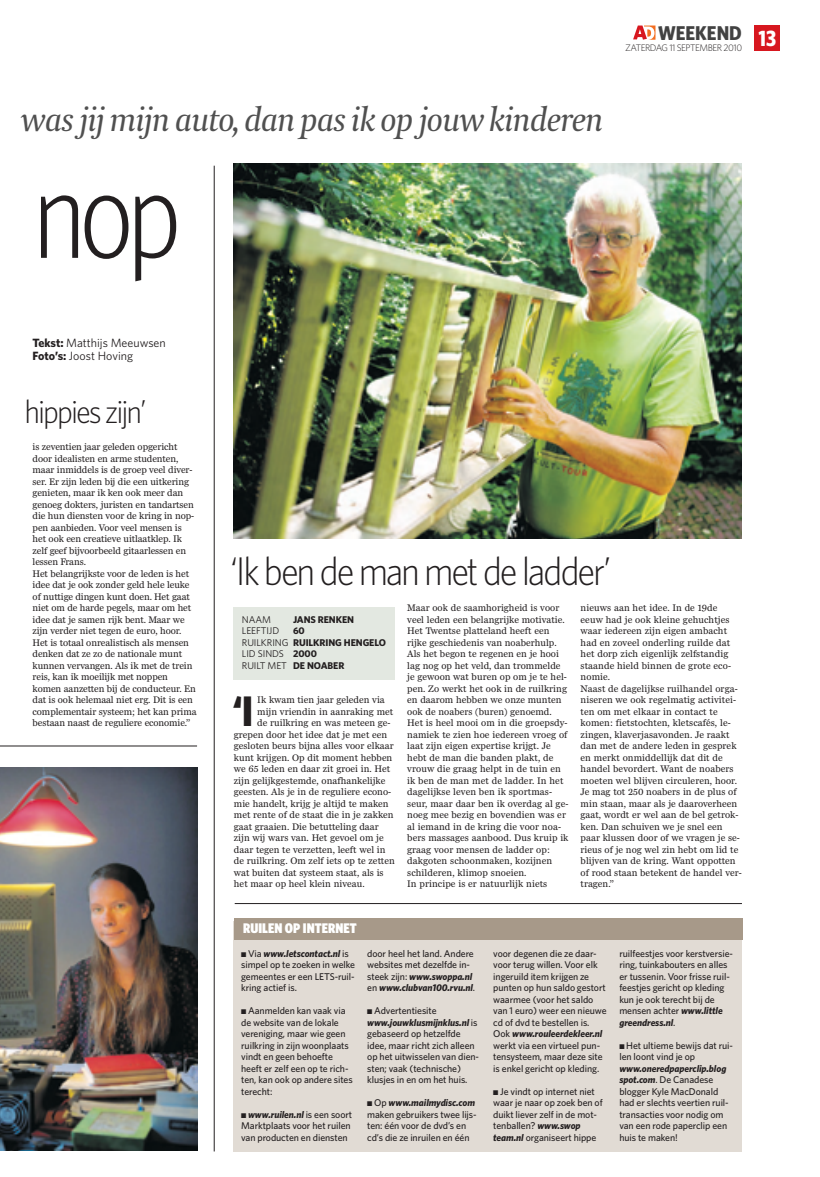
<style>
.page{position:relative;width:820px;height:1177px;background:#fff}
.page>*{position:absolute;margin:0;border:0;box-sizing:border-box;transform-origin:0 0}
.t1{font:300 130px "Whitney Condensed";color:#231f20}
.t2{font:700 42.8px "Whitney Condensed";color:#231f20}
.t3{font:300 40px "Whitney Narrow";letter-spacing:-.04em;color:#231f20}
.t4{font:italic 33.5px "Coranto";letter-spacing:-.035em;color:#505050}
.t5{font:300 33px "Whitney Narrow";letter-spacing:-.045em;color:#231f20}
.t6{font:700 20px "Whitney Narrow";color:#424242}
.t7{font:900 14px "Whitney Condensed";color:#fff}
.t8{font:12px/13px "Whitney";color:#231f20}
.t9{font:9.8px/11.5px "Miller Daily Two";letter-spacing:.005em;color:#231f20}
.t10{font:500 9.8px/11.5px "Whitney";letter-spacing:-.01em;color:#231f20}
.t11{font:700 9.8px/11.5px "Whitney";letter-spacing:-.01em;color:#231f20}
.t12{font:9.8px "Whitney";letter-spacing:-.01em;color:#231f20}
.t13{font:300 9.5px "Whitney";letter-spacing:-.05em;color:#231f20}
.s1{font-weight:700}
.s2{font-family:"Whitney Condensed";font-size:22px;color:#fff}
.s3{font-weight:400}
.s4{font-weight:700;font-style:italic}
</style>
<div class="page">
<div style="left:234px;top:921px;width:507px;height:230px;background:#e1dbd4"></div>
<div style="left:234px;top:918px;width:508px;height:21px;background:#a79989"></div>
<div style="left:233px;top:607px;width:161px;height:72px;background:#e3e8e1"></div>
<svg style="left:633px;top:26px;width:22px;height:14px"></svg>
<div style="left:754px;top:26px;width:26px;height:25px;background:#d7171f"></div>
<img style="left:0;top:767px;width:197px;height:383px">
<img style="left:234px;top:163px;width:507px;height:376px">
<hr style="left:214px;top:166px;width:1px;height:985px;background:#231f20">
<hr style="left:0;top:745px;width:197px;height:1px;background:#231f20">
<hr style="left:235px;top:903px;width:506px;height:1px;background:#231f20">
<h3 class="t4" style="left:21px;top:99px;width:584px">was jij mijn auto, dan pas ik op jouw kinderen</h3>
<h1 class="t1" style="left:34px;top:141px;width:148px">nop</h1>
<p class="t8" style="left:33px;top:336px;width:135px"><span class="s1">Tekst:</span> Matthijs Meeuwsen<br><span class="s1">Foto’s:</span> Joost Hoving</p>
<h3 class="t5" style="left:25px;top:393px;width:123px">hippies zijn’</h3>
<h3 class="t6" style="left:657px;top:21px;width:119px">WEEKEND <span class="s2">13</span></h3>
<p class="t13" style="left:625px;top:42px;width:118px">ZATERDAG 11 SEPTEMBER 2010</p>
<p class="t9" style="left:33px;top:441px;width:165px">is zeventien jaar geleden opgericht door idealisten en arme studenten, maar inmiddels is de groep veel diver&shy;ser. Er zijn leden bij die een uitkering genieten, maar ik ken ook meer dan genoeg dokters, juristen en tandartsen die hun diensten voor de kring in nop&shy;pen aanbieden. Voor veel mensen is het ook een creatieve uitlaatklep. Ik zelf geef bijvoorbeeld gitaarlessen en lessen Frans.<br>Het belangrijkste voor de leden is het idee dat je ook zonder geld hele leuke of nuttige dingen kunt doen. Het gaat niet om de harde pegels, maar om het idee dat je samen rijk bent. Maar we zijn verder niet tegen de euro, hoor.<br>Het is totaal onrealistisch als mensen denken dat ze zo de nationale munt kunnen vervangen. Als ik met de trein reis, kan ik moeilijk met noppen komen aanzetten bij de conducteur. En dat is ook helemaal niet erg. Dit is een complementair systeem; het kan prima bestaan naast de reguliere economie.’’</p>
<h3 class="t3" style="left:230px;top:549px;width:382px">‘Ik ben de man met de ladder’</h3>
<p class="t12" style="left:242px;top:613px;width:31px">NAAM</p>
<p class="t11" style="left:293px;top:613px;width:63px">JANS RENKEN</p>
<p class="t12" style="left:242px;top:625px;width:39px">LEEFTIJD</p>
<p class="t11" style="left:242px;top:625px;width:145px;text-indent:51px">60<br><span class="s3">RUILKRING</span> RUILKRING HENGELO<br><span class="s3">LID SINDS</span> 2000<br><span class="s3">RUILT MET</span> DE NOABER</p>
<h2 class="t2" style="left:233px;top:686px;width:21px">‘I</h2>
<p class="t9" style="left:257px;top:694px;width:129px">Ik kwam tien jaar geleden via</p>
<p class="t9" style="left:257px;top:705px;width:137px">mijn vriendin in aanraking met</p>
<p class="t9" style="left:257px;top:717px;width:135px">de ruilkring en was meteen ge-</p>
<p class="t9" style="left:234px;top:728px;width:155px">grepen door het idee dat je met een</p>
<p class="t9" style="left:234px;top:740px;width:161px">gesloten beurs bijna alles voor elkaar</p>
<p class="t9" style="left:234px;top:751px;width:160px">kunt krijgen. Op dit moment hebben</p>
<p class="t9" style="left:234px;top:763px;width:158px">we 65 leden en daar zit groei in. Het</p>
<p class="t9" style="left:234px;top:774px;width:153px">zijn gelijkgestemde, onafhankelijke</p>
<p class="t9" style="left:234px;top:786px;width:159px">geesten. Als je in de reguliere econo-</p>
<p class="t9" style="left:234px;top:797px;width:156px">mie handelt, krijg je altijd te maken</p>
<p class="t9" style="left:234px;top:809px;width:161px">met rente of de staat die in je zakken</p>
<p class="t9" style="left:234px;top:820px;width:146px">gaat graaien. Die betutteling daar</p>
<p class="t9" style="left:234px;top:832px;width:151px">zijn wij wars van. Het gevoel om je</p>
<p class="t9" style="left:234px;top:843px;width:153px">daar tegen te verzetten, leeft wel in</p>
<p class="t9" style="left:234px;top:855px;width:162px">de ruilkring. Om zelf iets op te zetten</p>
<p class="t9" style="left:234px;top:866px;width:151px">wat buiten dat systeem staat, als is</p>
<p class="t9" style="left:234px;top:878px;width:132px">het maar op heel klein niveau.</p>
<p class="t9" style="left:407px;top:602px;width:163px">Maar ook de saamhorigheid is voor veel leden een belangrijke motivatie.<br>Het Twentse platteland heeft een rijke geschiedenis van noaberhulp.<br>Als het begon te regenen en je hooi lag nog op het veld, dan trommelde je gewoon wat buren op om je te hel&shy;pen. Zo werkt het ook in de ruilkring en daarom hebben we onze munten ook de noabers (buren) genoemd.<br>Het is heel mooi om in die groepsdy&shy;namiek te zien hoe iedereen vroeg of laat zijn eigen expertise krijgt. Je hebt de man die banden plakt, de vrouw die graag helpt in de tuin en ik ben de man met de ladder. In het dagelijkse leven ben ik sportmas&shy;seur, maar daar ben ik overdag al ge&shy;noeg mee bezig en bovendien was er al iemand in de kring die voor noa&shy;bers massages aanbood. Dus kruip ik graag voor mensen de ladder op: dakgoten schoonmaken, kozijnen schilderen, klimop snoeien.<br>In principe is er natuurlijk niets</p>
<p class="t9" style="left:580px;top:602px;width:163px">nieuws aan het idee. In de 19de eeuw had je ook kleine gehuchtjes waar iedereen zijn eigen ambacht had en zoveel onderling ruilde dat het dorp zich eigenlijk zelfstandig staande hield binnen de grote eco&shy;nomie.<br>Naast de dagelijkse ruilhandel orga&shy;niseren we ook regelmatig activitei&shy;ten om met elkaar in contact te komen: fietstochten, kletscafés, le&shy;zingen, klaverjasavonden. Je raakt dan met de andere leden in gesprek en merkt onmiddellijk dat dit de handel bevordert. Want de noabers moeten wel blijven circuleren, hoor.<br>Je mag tot 250 noabers in de plus of min staan, maar als je daaroverheen gaat, wordt er wel aan de bel getrok&shy;ken. Dan schuiven we je snel een paar klussen door of we vragen je se&shy;rieus of je nog wel zin hebt om lid te blijven van de kring. Want oppotten of rood staan betekent de handel ver&shy;tragen.’’</p>
<h3 class="t7" style="left:243px;top:920px;width:115px">RUILEN OP INTERNET</h3>
<p class="t10" style="left:241px;top:947px;width:115px">■ Via <span class="s4">www.letscontact.nl</span> is simpel op te zoeken in welke gemeentes er een LETS-ruil&shy;kring actief is.</p>
<p class="t10" style="left:241px;top:1004px;width:113px">■ Aanmelden kan vaak via de website van de lokale vereniging, maar wie geen ruilkring in zijn woonplaats vindt en geen behoefte heeft er zelf een op te rich&shy;ten, kan ook op andere sites terecht:</p>
<p class="t10" style="left:241px;top:1108px;width:113px">■ <span class="s4">www.ruilen.nl</span> is een soort<br>Marktplaats voor het ruilen van producten en diensten</p>
<p class="t10" style="left:367px;top:947px;width:109px">door heel het land. Andere websites met dezelfde in&shy;steek zijn: <span class="s4">www.swoppa.nl </span>en <span class="s4">www.clubvan100.rvu.nl</span>.</p>
<p class="t10" style="left:367px;top:1004px;width:113px">■ Advertentiesite <span class="s4">www.jouwklusmijnklus.nl</span> is gebaseerd op hetzelfde idee, maar richt zich alleen op het uitwisselen van dien&shy;sten; vaak (technische) klusjes in en om het huis.</p>
<p class="t10" style="left:367px;top:1096px;width:111px">■ Op <span class="s4">www.mailmydisc.com </span>maken gebruikers twee lijs&shy;ten: één voor de dvd’s en cd’s die ze inruilen en één</p>
<p class="t10" style="left:493px;top:947px;width:115px">voor degenen die ze daar&shy;voor terug willen. Voor elk ingeruild item krijgen ze punten op hun saldo gestort waarmee (voor het saldo van 1 euro) weer een nieuwe cd of dvd te bestellen is.<br>Ook <span class="s4">www.rouleerdekleer.nl </span>werkt via een virtueel pun&shy;tensysteem, maar deze site is enkel gericht op kleding.</p>
<p class="t10" style="left:493px;top:1085px;width:111px">■ Je vindt op internet niet waar je naar op zoek ben of duikt liever zelf in de mot&shy;tenballen? <span class="s4">www.swop team.nl</span> organiseert hippe</p>
<p class="t10" style="left:619px;top:947px;width:115px">ruilfeestjes voor kerstversie&shy;ring, tuinkabouters en alles er tussenin. Voor frisse ruil&shy;feestjes gericht op kleding kun je ook terecht bij de mensen achter <span class="s4">www.little greendress.nl</span>.</p>
<p class="t10" style="left:619px;top:1039px;width:115px">■ Het ultieme bewijs dat rui&shy;len loont vind je op</p>
<p class="t10" style="left:619px;top:1062px;width:111px"><span class="s4">www.oneredpaperclip.blog spot.com</span>. De Canadese blogger Kyle MacDonald had er slechts veertien ruil&shy;transacties voor nodig om van een rode paperclip een huis te maken!</p>
</div>
